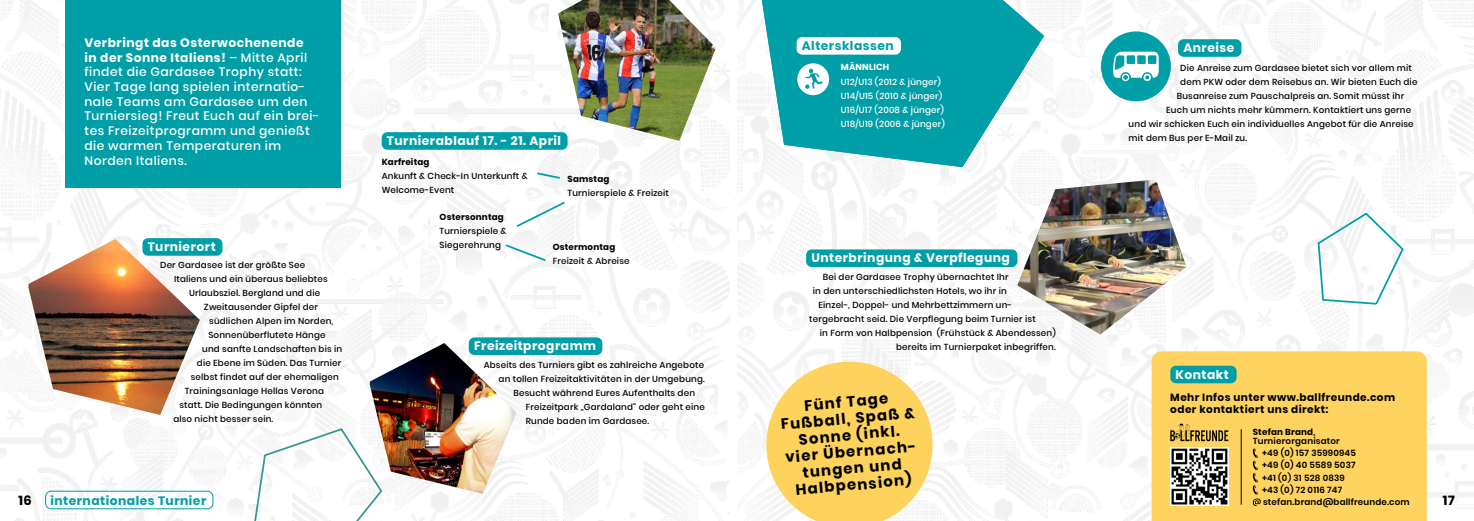
<style>
.page{position:relative;width:1474px;height:521px;background:#fff}
.page>*{position:absolute;margin:0;border:0;box-sizing:border-box;transform-origin:0 0}
.t1{font:700 14.88px/16.6px "Poppins";color:#000;text-align:center}
.t2{font:700 13.12px "Poppins";color:#000}
.t3{font:500 12.25px/14.7px "Poppins";letter-spacing:.04em;color:#fff}
.t4{font:700 12.25px "Poppins";letter-spacing:.04em;color:#fff}
.t5{font:700 12.25px "Poppins";letter-spacing:.04em;color:#009fa7}
.t6{font:700 10.5px/12.2px "Poppins";letter-spacing:.04em;color:#000}
.t7{font:500 8.75px/14px "Poppins";letter-spacing:.02em;color:#000}
.t8{font:600 8.75px/12.2px "Poppins";letter-spacing:.02em;color:#000}
.t9{font:500 8.75px/14px "Poppins";letter-spacing:.02em;color:#fff}
.t10{font:700 8.75px "Poppins";letter-spacing:.02em;color:#000}
.t11{font:700 8.75px "Poppins";letter-spacing:.02em;color:#fff}
.s1{font-weight:700}
</style>
<div class="page">
<img style="left:737px;top:0;width:736px;height:521px">
<img style="left:0;top:0;width:729px;height:521px">
<svg style="left:1316px;top:211px;width:88px;height:133px"></svg>
<img style="left:1017px;top:180px;width:169px;height:155px">
<svg style="left:761px;top:0;width:283px;height:167px"></svg>
<svg style="left:762px;top:0;width:263px;height:167px;fill:#009fa7"></svg>
<svg style="left:797px;top:63px;width:32px;height:32px"></svg>
<svg style="left:1100px;top:31px;width:70px;height:70px"></svg>
<svg style="left:758px;top:354px;width:182px;height:167px"></svg>
<img style="left:28px;top:239px;width:172px;height:176px">
<svg style="left:251px;top:427px;width:132px;height:94px"></svg>
<svg style="left:535px;top:171px;width:27px;height:9px"></svg>
<svg style="left:514px;top:200px;width:53px;height:29px"></svg>
<svg style="left:504px;top:243px;width:43px;height:20px"></svg>
<img style="left:370px;top:343px;width:146px;height:151px">
<img style="left:558px;top:0;width:158px;height:141px">
<div style="left:66px;top:0;width:275px;height:187px;background:#009fa7"></div>
<div style="left:1151px;top:351px;width:275px;height:170px;background:#fed35f"></div>
<div style="left:142px;top:238px;width:80px;height:18px;background:#009fa7;border-radius:6px"></div>
<div style="left:382px;top:132px;width:185px;height:18px;background:#009fa7;border-radius:6px"></div>
<div style="left:469px;top:337px;width:133px;height:18px;background:#009fa7;border-radius:6px"></div>
<div style="left:1178px;top:39px;width:63px;height:18px;background:#009fa7;border-radius:6px"></div>
<div style="left:806px;top:249px;width:211px;height:18px;background:#009fa7;border-radius:6px"></div>
<div style="left:1170px;top:366px;width:66px;height:17px;background:#009fa7;border-radius:6px"></div>
<div style="left:796px;top:37px;width:105px;height:18px;background:#fff;border-radius:6px"></div>
<svg style="left:1252px;top:448px;width:8px;height:58px"></svg>
<img style="left:1170px;top:447px;width:58px;height:58px">
<svg style="left:1170px;top:423px;width:58px;height:18px"></svg>
<hr style="left:1240px;top:429px;width:1px;height:76px;background:#000">
<div style="left:45px;top:491px;width:168px;height:18px;border:1px solid #009fa7;border-radius:6px"></div>
<p class="t3" style="left:84px;top:35px;width:236px"><span class="s1">Verbringt das Osterwochenende<br>in der Sonne Italiens!</span> – Mitte April findet die Gardasee Trophy statt:<br>Vier Tage lang spielen internatio&shy;nale Teams am Gardasee um den<br>Turniersieg! Freut Euch auf ein brei&shy;tes Freizeitprogramm und genießt die warmen Temperaturen im<br>Norden Italiens.</p>
<h3 class="t4" style="left:387px;top:134px;width:176px">Turnierablauf 17. - 21. April</h3>
<p class="t10" style="left:382px;top:157px;width:49px">Karfreitag</p>
<p class="t7" style="left:382px;top:169px;width:147px">Ankunft &amp; Check-In Unterkunft &amp;<br>Welcome-Event</p>
<p class="t10" style="left:567px;top:174px;width:43px">Samstag</p>
<p class="t7" style="left:567px;top:186px;width:103px">Turnierspiele &amp; Freizeit</p>
<h3 class="t5" style="left:801px;top:38px;width:93px">Altersklassen</h3>
<p class="t11" style="left:840px;top:62px;width:50px">MÄNNLICH</p>
<p class="t9" style="left:840px;top:75px;width:105px">U12/U13 (2012 &amp; jünger)<br>U14/U15 (2010 &amp; jünger)<br>U16/U17 (2008 &amp; jünger)<br>U18/U19 (2006 &amp; jünger)</p>
<h3 class="t4" style="left:1183px;top:41px;width:52px">Anreise</h3>
<p class="t7" style="left:1180px;top:61px;width:233px">Die Anreise zum Gardasee bietet sich vor allem mit</p>
<p class="t7" style="left:1180px;top:75px;width:239px">dem PKW oder dem Reisebus an. Wir bieten Euch die</p>
<p class="t7" style="left:1176px;top:89px;width:229px">Busanreise zum Pauschalpreis an. Somit müsst ihr</p>
<p class="t7" style="left:1166px;top:103px;width:246px">Euch um nichts mehr kümmern. Kontaktiert uns gerne</p>
<p class="t7" style="left:1128px;top:117px;width:286px">und wir schicken Euch ein individuelles Angebot für die Anreise</p>
<p class="t7" style="left:1128px;top:131px;width:120px">mit dem Bus per E-Mail zu.</p>
<p class="t10" style="left:439px;top:212px;width:66px">Ostersonntag</p>
<p class="t7" style="left:439px;top:224px;width:69px">Turnierspiele &amp;<br>Siegerehrung</p>
<h3 class="t4" style="left:148px;top:240px;width:70px">Turnierort</h3>
<p class="t10" style="left:552px;top:242px;width:64px">Ostermontag</p>
<p class="t7" style="left:552px;top:254px;width:78px">Freizeit &amp; Abreise</p>
<h3 class="t4" style="left:811px;top:251px;width:200px">Unterbringung &amp; Verpflegung</h3>
<p class="t7" style="left:160px;top:258px;width:146px">Der Gardasee ist der größte See</p>
<p class="t7" style="left:174px;top:272px;width:155px">Italiens und ein überaus beliebtes</p>
<p class="t7" style="left:189px;top:286px;width:133px">Urlaubsziel. Bergland und die</p>
<p class="t7" style="left:204px;top:300px;width:115px">Zweitausender Gipfel der</p>
<p class="t7" style="left:209px;top:314px;width:125px">südlichen Alpen im Norden,</p>
<p class="t7" style="left:208px;top:328px;width:119px">Sonnenüberflutete Hänge</p>
<p class="t7" style="left:202px;top:342px;width:141px">und sanfte Landschaften bis in</p>
<p class="t7" style="left:197px;top:356px;width:146px">die Ebene im Süden. Das Turnier</p>
<p class="t7" style="left:191px;top:370px;width:149px">selbst findet auf der ehemaligen</p>
<p class="t7" style="left:185px;top:384px;width:141px">Trainingsanlage Hellas Verona</p>
<p class="t7" style="left:179px;top:398px;width:144px">statt. Die Bedingungen könnten</p>
<p class="t7" style="left:173px;top:412px;width:101px">also nicht besser sein.</p>
<p class="t7" style="left:822px;top:270px;width:187px">Bei der Gardasee Trophy übernachtet Ihr</p>
<p class="t7" style="left:812px;top:284px;width:195px">in den unterschiedlichsten Hotels, wo ihr in</p>
<p class="t7" style="left:818px;top:298px;width:195px">Einzel-, Doppel- und Mehrbettzimmern un-</p>
<p class="t7" style="left:809px;top:312px;width:228px">tergebracht seid. Die Verpflegung beim Turnier ist</p>
<p class="t7" style="left:819px;top:326px;width:237px">in Form von Halbpension (Frühstück &amp; Abendessen)</p>
<p class="t7" style="left:896px;top:340px;width:161px">bereits im Turnierpaket inbegriffen.</p>
<h3 class="t4" style="left:474px;top:339px;width:124px">Freizeitprogramm</h3>
<p class="t7" style="left:484px;top:358px;width:222px">Abseits des Turniers gibt es zahlreiche Angebote</p>
<p class="t7" style="left:498px;top:372px;width:208px">an tollen Freizeitaktivitäten in der Umgebung.</p>
<p class="t7" style="left:513px;top:386px;width:183px">Besucht während Eures Aufenthalts den</p>
<p class="t7" style="left:526px;top:400px;width:180px">Freizeitpark „Gardaland“ oder geht eine</p>
<p class="t7" style="left:526px;top:414px;width:125px">Runde baden im Gardasee.</p>
<h3 class="t4" style="left:1175px;top:367px;width:55px">Kontakt</h3>
<p class="t6" style="left:1170px;top:391px;width:226px">Mehr Infos unter www.ballfreunde.com oder kontaktiert uns direkt:</p>
<h1 class="t1" style="left:778px;top:399px;width:136px;rotate:-5deg">Fünf Tage<br>Fußball, Spaß &amp;<br>Sonne (inkl. vier Übernach&shy;tungen und<br>Halbpension)</h1>
<p class="t8" style="left:1252px;top:428px;width:89px;line-height:8.8px"><span class="s1">Stefan Brand</span>,<br>Turnierorganisator</p>
<p class="t8" style="left:1262px;top:447px;width:95px">+49 (0) 157 35990945 +49 (0) 40 5589 5037 +41 (0) 31 528 0839 +43 (0) 72 0116 747</p>
<h3 class="t5" style="left:50px;top:493px;width:157px">internationales Turnier</h3>
<p class="t8" style="left:1262px;top:496px;width:148px">stefan.brand@ballfreunde.com</p>
<h2 class="t2" style="left:18px;top:493px;width:15px">16</h2>
<h2 class="t2" style="left:1442px;top:493px;width:13px">17</h2>
</div>
